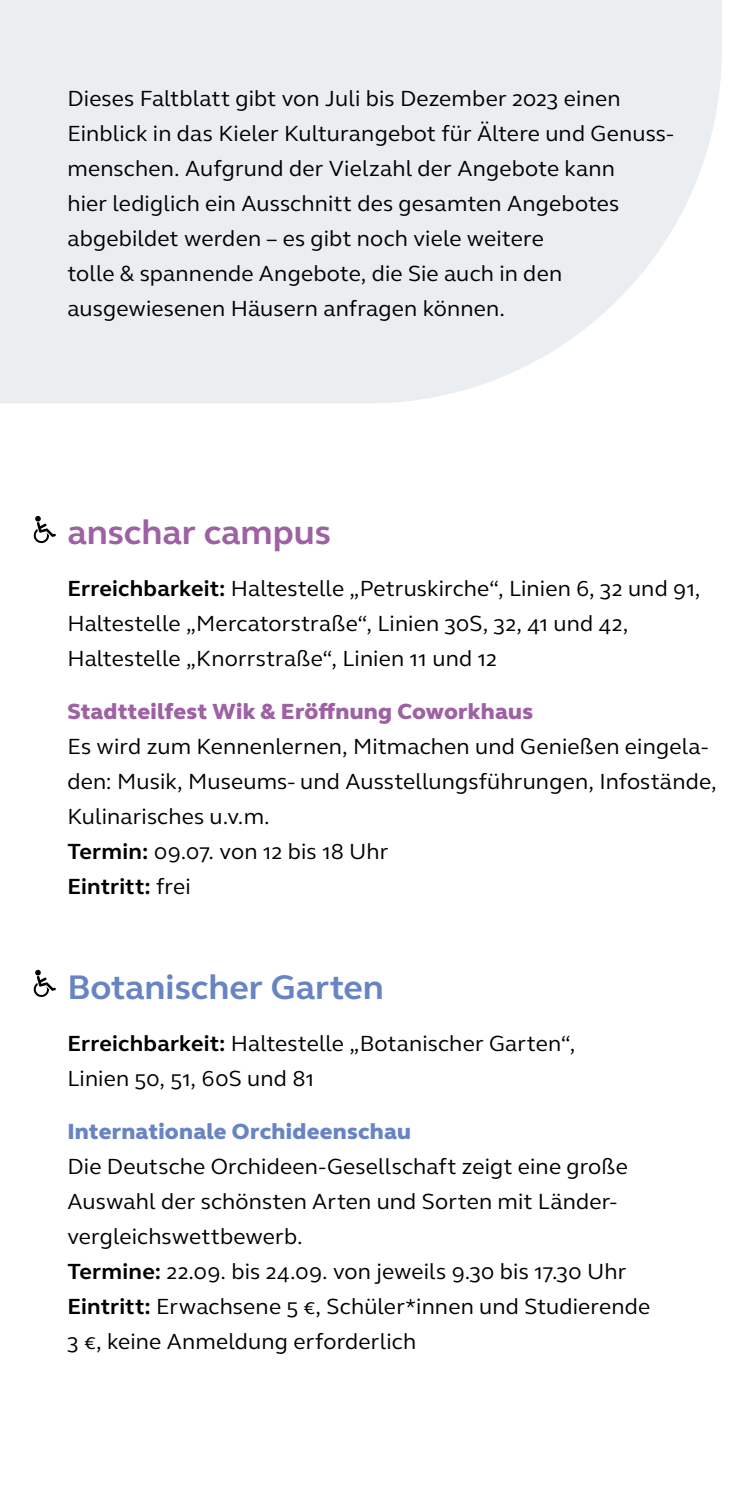
<style>
.page{position:relative;width:745px;height:1489px;background:#fff}
.page>*{position:absolute;margin:0;border:0;box-sizing:border-box;transform-origin:0 0}
.Ü2{font:700 35px "FS Elliot Pro";color:#6884c2}
.Ü2-2{font:700 35px "FS Elliot Pro";color:#9e61a4}
.Fließtext{font:22.5px/35px "FS Elliot Pro";letter-spacing:.005em;color:#000}
.Ü3{font:800 22.5px "FS Elliot Pro";letter-spacing:.01em;color:#9e61a4}
.Ü3-2{font:800 22.5px "FS Elliot Pro";letter-spacing:.015em;color:#6884c2}
.Fließtext-2{font:700 22.5px "FS Elliot Pro";letter-spacing:.005em;color:#000}
.s1{font-weight:700}
.s2{font-weight:400}
</style>
<div class="page">
<svg style="left:0;top:0;width:721px;height:403px;background:#ebeff2"></svg>
<svg style="left:34px;top:516px;width:22px;height:27px"></svg>
<svg style="left:34px;top:969px;width:22px;height:28px"></svg>
<p class="Fließtext" style="left:67px;top:80px;width:606px">Dieses Faltblatt gibt von Juli bis Dezember 2023 einen Einblick in das Kieler Kulturangebot für Ältere und Genuss&shy;menschen. Aufgrund der Vielzahl der Angebote kann<br>hier lediglich ein Ausschnitt des gesamten Angebotes abgebildet werden – es gibt noch viele weitere<br>tolle &amp; spannende Angebote, die Sie auch in den ausgewiesenen Häusern anfragen können.</p>
<h2 class="Ü2-2" style="left:67px;top:508px;width:265px">anschar campus</h2>
<p class="Fließtext" style="left:67px;top:570px;width:634px"><span class="s1">Erreichbarkeit:</span> Haltestelle „Petruskirche“, Linien 6, 32 und 91,<br>Haltestelle „Mercatorstraße“, Linien 30S, 32, 41 und 42,<br>Haltestelle „Knorrstraße“, Linien 11 und 12</p>
<h3 class="Ü3" style="left:67px;top:696px;width:467px">Stadtteilfest Wik &amp; Eröffnung Coworkhaus</h3>
<p class="Fließtext" style="left:67px;top:728px;width:650px">Es wird zum Kennenlernen, Mitmachen und Genießen eingela&shy;den: Musik, Museums- und Ausstellungsführungen, Infostände,<br>Kulinarisches u.v.m.</p>
<p class="Fließtext" style="left:67px;top:833px;width:322px"><span class="s1">Termin:</span> 09.07. von 12 bis 18 Uhr</p>
<p class="Fließtext-2" style="left:67px;top:871px;width:125px">Eintritt: <span class="s2">frei</span></p>
<h2 class="Ü2" style="left:67px;top:963px;width:318px">Botanischer Garten</h2>
<p class="Fließtext" style="left:67px;top:1025px;width:509px"><span class="s1">Erreichbarkeit:</span> Haltestelle „Botanischer Garten“,<br>Linien 50, 51, 60S und 81</p>
<h3 class="Ü3-2" style="left:67px;top:1116px;width:345px">Internationale Orchideenschau</h3>
<p class="Fließtext" style="left:67px;top:1148px;width:561px">Die Deutsche Orchideen-Gesellschaft zeigt eine große<br>Auswahl der schönsten Arten und Sorten mit Länder&shy;vergleichswettbewerb.</p>
<p class="Fließtext" style="left:67px;top:1253px;width:560px"><span class="s1">Termine:</span> 22.09. bis 24.09. von jeweils 9.30 bis 17.30 Uhr</p>
<p class="Fließtext" style="left:67px;top:1288px;width:584px"><span class="s1">Eintritt:</span> Erwachsene 5 €, Schüler*innen und Studierende<br>3 €, keine Anmeldung erforderlich</p>
</div>
